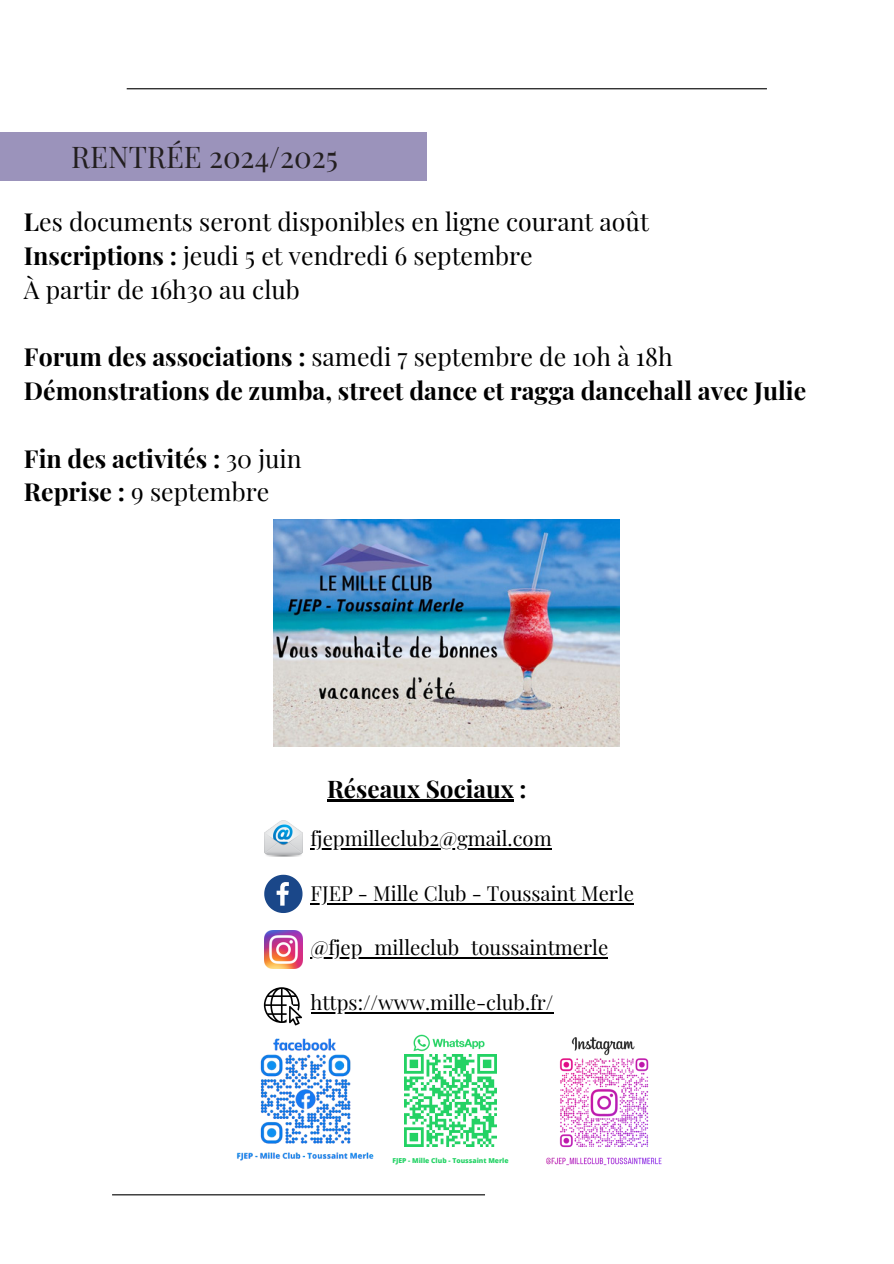
<style>
.page{position:relative;width:894px;height:1264px;background:#fff}
.page>*{position:absolute;margin:0;border:0;box-sizing:border-box;transform-origin:0 0}
.t1{font:29.25px "Playfair Display SC";color:#231f20}
.t2{font:700 24.9px/33.8px "Playfair Display";color:#000}
.t3{font:24.9px/33.8px "Playfair Display";color:#000}
.t4{font:700 24.3px "Playfair Display";color:#000}
.t5{font:20.25px "Playfair Display";color:#000}
.t6{font:800 6.75px "Open Sans";color:#25d366}
.s1{font-weight:700}
.s2{font-weight:400}
</style>
<div class="page">
<hr style="left:112px;top:1194px;width:373px;height:1px;background:#000">
<hr style="left:127px;top:88px;width:639px;height:1px;background:#000">
<div style="left:0;top:132px;width:426px;height:49px;background:#9b93bb"></div>
<img style="left:264px;top:820px;width:38px;height:36px">
<svg style="left:264px;top:874px;width:38px;height:39px"></svg>
<img style="left:264px;top:930px;width:38px;height:38px">
<img style="left:236px;top:1025px;width:138px;height:136px">
<img style="left:546px;top:1037px;width:116px;height:128px">
<svg style="left:264px;top:987px;width:38px;height:38px"></svg>
<img style="left:413px;top:1034px;width:72px;height:18px">
<img style="left:405px;top:1054px;width:91px;height:92px">
<img style="left:274px;top:519px;width:345px;height:227px">
<hr style="left:327px;top:799px;width:186px;height:2px;background:#000">
<hr style="left:310px;top:847px;width:241px;height:2px;background:#000">
<hr style="left:310px;top:902px;width:324px;height:2px;background:#000">
<hr style="left:310px;top:957px;width:298px;height:2px;background:#000">
<hr style="left:310px;top:1011px;width:243px;height:2px;background:#000">
<h4 class="t1" style="left:71px;top:136px;width:268px">RENTRÉE 2024/2025</h4>
<p class="t3" style="left:24px;top:204px;width:626px"><span class="s1">L</span>es documents seront disponibles en ligne courant août<br><span class="s1">Inscriptions :</span> jeudi 5 et vendredi 6 septembre<br>À partir de 16h30 au club</p>
<p class="t2" style="left:24px;top:339px;width:783px">Forum des associations : <span class="s2">samedi 7 septembre de 10h à 18h<br></span>Démonstrations de zumba, street dance et ragga dancehall avec Julie</p>
<p class="t2" style="left:24px;top:440px;width:279px">Fin des activités : <span class="s2">30 juin<br></span>Reprise : <span class="s2">9 septembre</span></p>
<p class="t4" style="left:327px;top:771px;width:201px">Réseaux Sociaux :</p>
<h4 class="t5" style="left:310px;top:823px;width:243px">fjepmilleclub2@gmail.com</h4>
<p class="t5" style="left:310px;top:878px;width:325px">FJEP - Mille Club - Toussaint Merle</p>
<h4 class="t5" style="left:310px;top:933px;width:299px">@fjep_milleclub_toussaintmerle</h4>
<p class="t5" style="left:310px;top:987px;width:244px">https://www.mille-club.fr/</p>
<h4 class="t6" style="left:392px;top:1155px;width:118px">FJEP - Mille Club - Toussaint Merle</h4>
</div>
